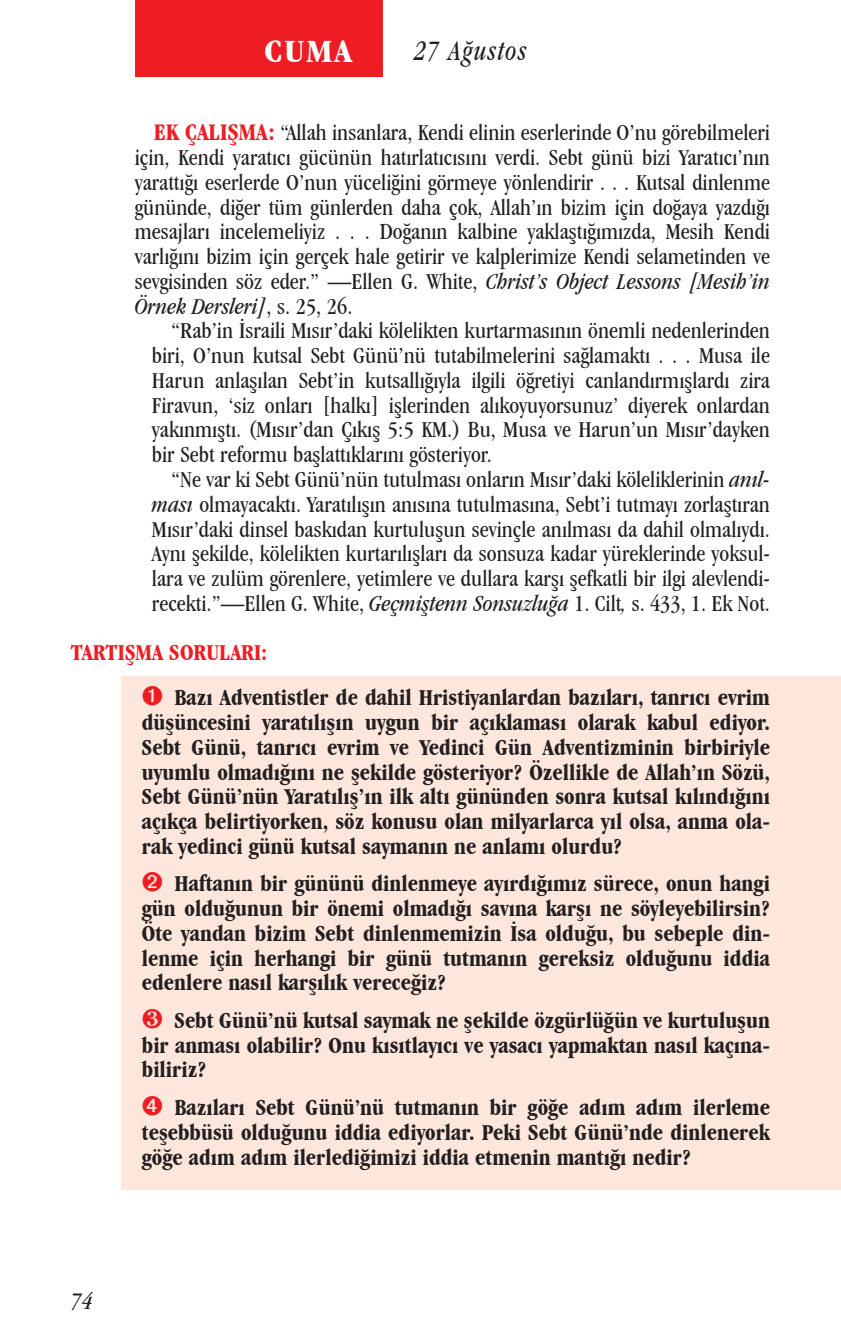
<style>
.page{position:relative;width:841px;height:1337px;background:#fff}
.page>*{position:absolute;margin:0;border:0;box-sizing:border-box;transform-origin:0 0}
.Daily_Header{font:700 condensed 33.75px "Garamond IT Cby BT";color:#fff;scale:1.1 1}
.Lesson_Dates{font:italic condensed 29.25px "Garamond IT Cby BT";letter-spacing:.05em;color:#231f20;scale:.9 1}
.t1{font:italic condensed 24.75px "Garamond IT Cby BT";color:#231f20}
.Numbered_Bullet_List{font:700 condensed 23.62px/24.8px "Garamond IT Cby BT";color:#231f20;text-align:justify}
.Body{font:condensed 23.62px/24.8px "Garamond IT Cby BT";color:#231f20;text-align:justify}
.Friday_Body{font:condensed 23.62px/24.8px "Garamond IT Cby BT";color:#231f20;text-align:justify}
.Discussion_Title{font:700 condensed 23.62px "Garamond IT Cby BT";color:#ee1d23}
.s1{font-weight:700;font-size:24.75px;color:#ee1d23}
.s2{font-style:italic}
</style>
<div class="page">
<div style="left:135px;top:0;width:247px;height:76px;background:#ee1d23"></div>
<div style="left:121px;top:676px;width:719px;height:513px;background:#fde7dc"></div>
<p class="Daily_Header" style="left:264px;top:31px;width:80px">CUMA</p>
<p class="Lesson_Dates" style="left:415px;top:33px;width:126px">27 Ağustos</p>
<p class="Friday_Body" style="left:135px;top:120px;width:636px;text-indent:19px"><span class="s1">EK ÇALIŞMA:</span> “Allah insanlara, Kendi elinin eserlerinde O’nu görebilmeleri için, Kendi yaratıcı gücünün hatırlatıcısını verdi. Sebt günü bizi Yaratıcı’nın yarattığı eserlerde O’nun yüceliğini görmeye yönlendirir . . . Kutsal dinlenme gününde, diğer tüm günlerden daha çok, Allah’ın bizim için doğaya yazdığı mesajları incelemeliyiz . . . Doğanın kalbine yaklaştığımızda, Mesih Kendi varlığını bizim için gerçek hale getirir ve kalplerimize Kendi selametinden ve sevgisinden söz eder.” —Ellen G. White, <span class="s2">Christ’s Object Lessons [Mesih’in Örnek Dersleri]</span>, s. 25, 26.</p>
<p class="Body" style="left:152px;top:318px;width:619px;text-indent:19px">“Rab’in İsraili Mısır’daki kölelikten kurtarmasının önemli nedenlerinden biri, O’nun kutsal Sebt Günü’nü tutabilmelerini sağlamaktı . . . Musa ile Harun anlaşılan Sebt’in kutsallığıyla ilgili öğretiyi canlandırmışlardı zira Firavun, ‘siz onları [halkı] işlerinden alıkoyuyorsunuz’ diyerek onlardan yakınmıştı. (Mısır’dan Çıkış 5:5 KM.) Bu, Musa ve Harun’un Mısır’dayken bir Sebt reformu başlattıklarını gösteriyor.</p>
<p class="Body" style="left:152px;top:467px;width:619px;text-indent:19px">“Ne var ki Sebt Günü’nün tutulması onların Mısır’daki köleliklerinin <span class="s2">anıl&shy;ması</span> olmayacaktı. Yaratılışın anısına tutulmasına, Sebt’i tutmayı zorlaştıran Mısır’daki dinsel baskıdan kurtuluşun sevinçle anılması da dahil olmalıydı.<br>Aynı şekilde, kölelikten kurtarılışları da sonsuza kadar yüreklerinde yoksul&shy;lara ve zulüm görenlere, yetimlere ve dullara karşı şefkatli bir ilgi alevlendi&shy;recekti.”—Ellen G. White, <span class="s2">Geçmiştenn Sonsuzluğa</span> 1. Cilt<span class="s2">,</span> s. 433, 1. Ek Not.</p>
<p class="Discussion_Title" style="left:71px;top:639px;width:198px">TARTIŞMA SORULARI:</p>
<p class="Numbered_Bullet_List" style="left:142px;top:685px;width:629px;text-indent:33px">Bazı Adventistler de dahil Hristiyanlardan bazıları, tanrıcı evrim düşüncesini yaratılışın uygun bir açıklaması olarak kabul ediyor.<br>Sebt Günü, tanrıcı evrim ve Yedinci Gün Adventizminin birbiriyle uyumlu olmadığını ne şekilde gösteriyor? Özellikle de Allah’ın Sözü, Sebt Günü’nün Yaratılış’ın ilk altı gününden sonra kutsal kılındığını açıkça belirtiyorken, söz konusu olan milyarlarca yıl olsa, anma ola&shy;rak yedinci günü kutsal saymanın ne anlamı olurdu?</p>
<p class="Numbered_Bullet_List" style="left:142px;top:871px;width:629px;text-indent:33px">Haftanın bir gününü dinlenmeye ayırdığımız sürece, onun hangi gün olduğunun bir önemi olmadığı savına karşı ne söyleyebilirsin?<br>Öte yandan bizim Sebt dinlenmemizin İsa olduğu, bu sebeple din&shy;lenme için herhangi bir günü tutmanın gereksiz olduğunu iddia edenlere nasıl karşılık vereceğiz?</p>
<p class="Numbered_Bullet_List" style="left:142px;top:1007px;width:629px;text-indent:33px">Sebt Günü’nü kutsal saymak ne şekilde özgürlüğün ve kurtuluşun bir anması olabilir? Onu kısıtlayıcı ve yasacı yapmaktan nasıl kaçına&shy;biliriz?</p>
<p class="Numbered_Bullet_List" style="left:142px;top:1094px;width:629px;text-indent:33px">Bazıları Sebt Günü’nü tutmanın bir göğe adım adım ilerleme teşebbüsü olduğunu iddia ediyorlar. Peki Sebt Günü’nde dinlenerek göğe adım adım ilerlediğimizi iddia etmenin mantığı nedir?</p>
<p class="t1" style="left:71px;top:1286px;width:23px">74</p>
</div>
